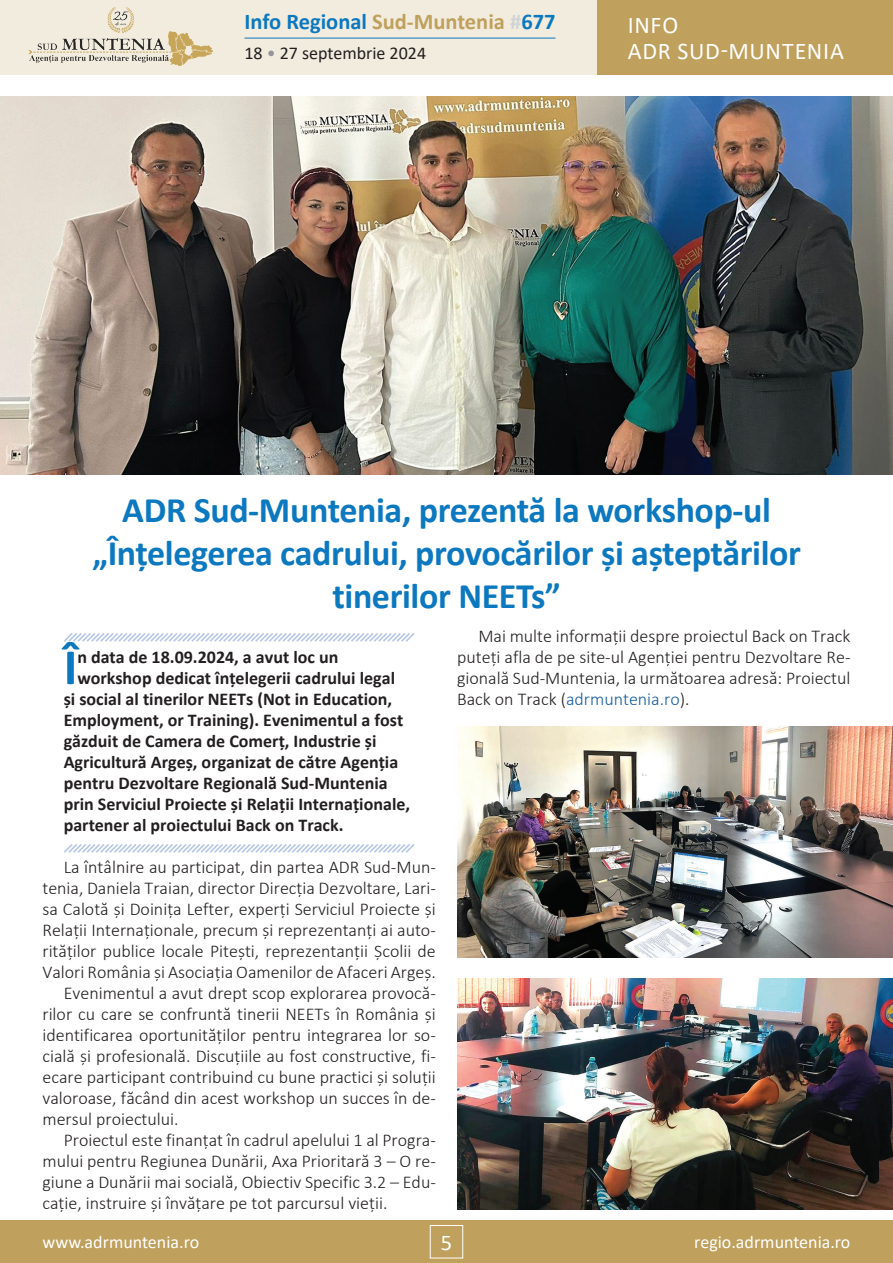
<style>
.page{position:relative;width:893px;height:1263px;background:#fff}
.page>*{position:absolute;margin:0;border:0;box-sizing:border-box;transform-origin:0 0}
.t1{font:700 51.15px "Calibri";color:#0c78bf}
.t2{font:700 36px/43.2px "Calibri";letter-spacing:-.01em;color:#0c78bf;text-align:center}
.t3{font:24px/25.5px "Calibri";letter-spacing:.03em;color:#fff}
.t4{font:700 22.5px "Calibri";color:#0c78bf}
.t5{font:22.5px "Calibri";color:#fff}
.t6{font:300 18px/21px "Calibri";color:#231f20;text-align:justify}
.t7{font:700 18px "Calibri";color:#231f20}
.t8{font:18px "Calibri";color:#fff}
.t9{font:18px "Calibri";color:#231f20}
.s1{color:#bfa05c}
.s2{color:#d1d2d4}
.s3{color:#939598}
.s4{color:#175d9e}
</style>
<div class="page">
<div style="left:0;top:1220px;width:893px;height:43px;background:#bfa05c"></div>
<div style="left:430px;top:1225px;width:33px;height:33px;border:1px solid #fff"></div>
<div style="left:0;top:0;width:893px;height:75px;background:#f2ecdf"></div>
<div style="left:597px;top:0;width:296px;height:75px;background:#bfa05c"></div>
<hr style="left:244px;top:38px;width:311px;height:1px;background:#0c78bf">
<img style="left:28px;top:7px;width:185px;height:59px">
<svg style="left:64px;top:633px;width:351px;height:9px"></svg>
<svg style="left:64px;top:844px;width:351px;height:9px"></svg>
<img style="left:0;top:96px;width:893px;height:378px">
<img style="left:457px;top:726px;width:436px;height:231px">
<img style="left:457px;top:978px;width:436px;height:231px">
<p class="t4" style="left:244px;top:6px;width:313px">Info Regional <span class="s1">Sud-Muntenia</span> <span class="s2">#</span>677</p>
<p class="t9" style="left:244px;top:41px;width:183px">18 <span class="s3">•</span> 27 septembrie 2024</p>
<h3 class="t3" style="left:628px;top:12px;width:218px">INFO<br>ADR SUD-MUNTENIA</h3>
<h2 class="t2" style="left:92px;top:488px;width:710px">ADR Sud-Muntenia, prezentă la workshop-ul „Înțelegerea cadrului, provocărilor și așteptărilor tinerilor NEETs”</h2>
<h1 class="t1" style="left:64px;top:631px;width:15px">Î</h1>
<p class="t7" style="left:77px;top:644px;width:263px">n data de 18.09.2024, a avut loc un</p>
<p class="t7" style="left:77px;top:665px;width:319px">workshop dedicat înțelegerii cadrului legal</p>
<p class="t7" style="left:64px;top:686px;width:330px">și social al tinerilor NEETs (Not in Education,</p>
<p class="t7" style="left:64px;top:707px;width:341px">Employment, or Training). Evenimentul a fost</p>
<p class="t7" style="left:64px;top:728px;width:314px">găzduit de Camera de Comerț, Industrie și</p>
<p class="t7" style="left:64px;top:749px;width:336px">Agricultură Argeș, organizat de către Agenția</p>
<p class="t7" style="left:64px;top:770px;width:326px">pentru Dezvoltare Regională Sud-Muntenia</p>
<p class="t7" style="left:64px;top:791px;width:348px">prin Serviciul Proiecte și Relații Internaționale,</p>
<p class="t7" style="left:64px;top:812px;width:281px">partener al proiectului Back on Track.</p>
<p class="t6" style="left:64px;top:856px;width:374px">La întâlnire au participat, din partea ADR Sud-Mun-</p>
<p class="t6" style="left:42px;top:877px;width:395px">tenia, Daniela Traian, director Direcția Dezvoltare, Lari-</p>
<p class="t6" style="left:42px;top:898px;width:395px">sa Calotă și Doinița Lefter, experți Serviciul Proiecte și</p>
<p class="t6" style="left:42px;top:919px;width:395px">Relații Internaționale, precum și reprezentanți ai auto-</p>
<p class="t6" style="left:42px;top:940px;width:395px">rităților publice locale Pitești, reprezentanții Școlii de</p>
<p class="t6" style="left:42px;top:961px;width:395px">Valori România și Asociația Oamenilor de Afaceri Argeș.</p>
<p class="t6" style="left:64px;top:982px;width:374px">Evenimentul a avut drept scop explorarea provocă-</p>
<p class="t6" style="left:42px;top:1003px;width:395px">rilor cu care se confruntă tinerii NEETs în România și</p>
<p class="t6" style="left:42px;top:1024px;width:395px">identificarea oportunităților pentru integrarea lor so-</p>
<p class="t6" style="left:42px;top:1045px;width:395px">cială și profesională. Discuțiile au fost constructive, fi-</p>
<p class="t6" style="left:42px;top:1066px;width:395px">ecare participant contribuind cu bune practici și soluții</p>
<p class="t6" style="left:42px;top:1087px;width:395px">valoroase, făcând din acest workshop un succes în de-</p>
<p class="t6" style="left:42px;top:1108px;width:138px">mersul proiectului.</p>
<p class="t6" style="left:64px;top:1129px;width:374px">Proiectul este finanțat în cadrul apelului 1 al Progra-</p>
<p class="t6" style="left:42px;top:1150px;width:395px">mului pentru Regiunea Dunării, Axa Prioritară 3 – O re-</p>
<p class="t6" style="left:42px;top:1171px;width:395px">giune a Dunării mai socială, Obiectiv Specific 3.2 – Edu-</p>
<p class="t6" style="left:42px;top:1192px;width:346px">cație, instruire și învățare pe tot parcursul vieții.</p>
<p class="t6" style="left:457px;top:625px;width:395px;text-indent:21px">Mai multe informații despre proiectul Back on Track puteți afla de pe site-ul Agenției pentru Dezvoltare Re&shy;gională Sud-Muntenia, la următoarea adresă: Proiectul Back on Track (<span class="s4">adrmuntenia.ro</span>).</p>
<p class="t8" style="left:43px;top:1230px;width:158px">www.adrmuntenia.ro</p>
<p class="t5" style="left:441px;top:1226px;width:13px">5</p>
<p class="t8" style="left:694px;top:1230px;width:158px">regio.adrmuntenia.ro</p>
</div>
